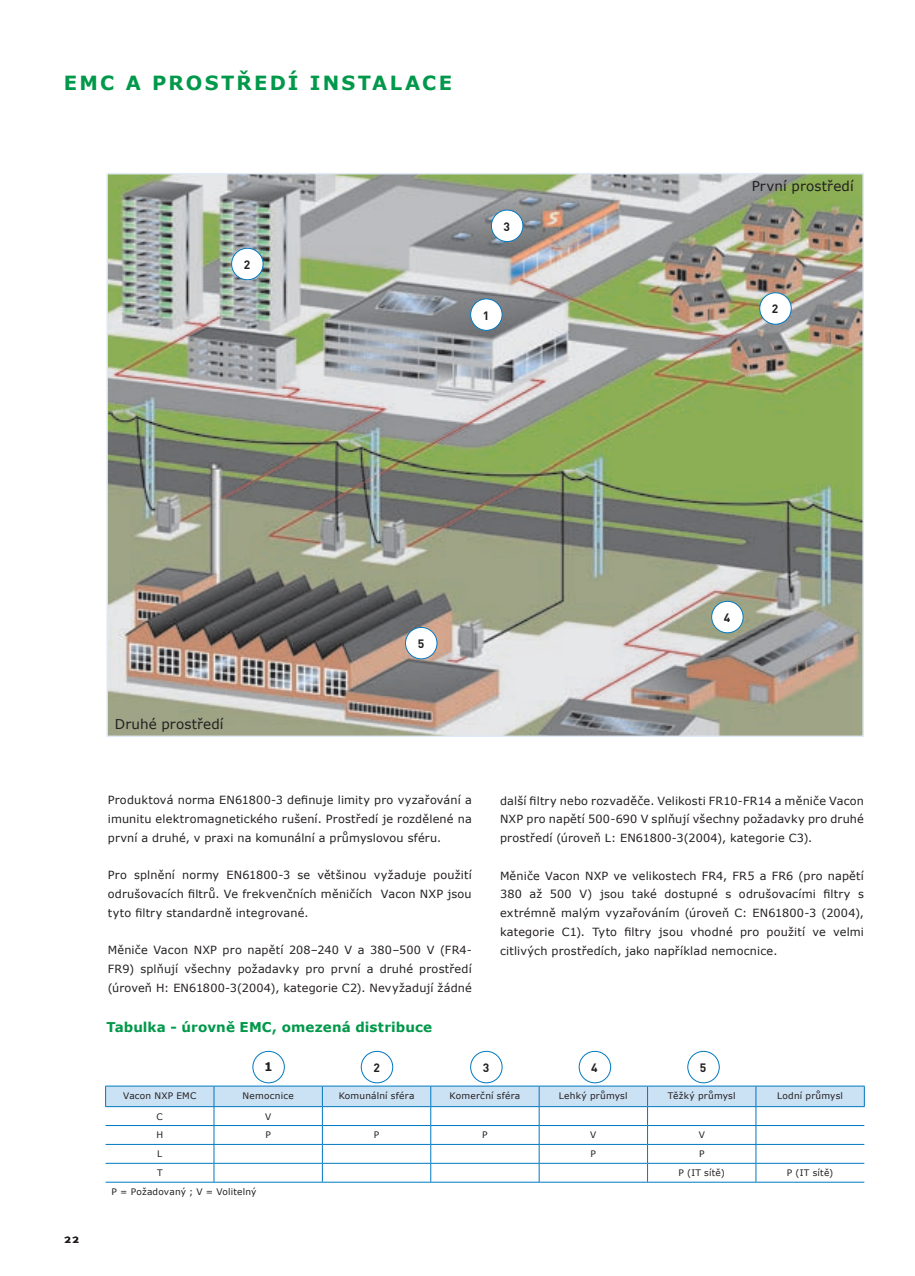
<style>
.page{position:relative;width:915px;height:1276px;background:#fff}
.page>*{position:absolute;margin:0;border:0;box-sizing:border-box;transform-origin:0 0}
.t1{font:700 19.5px "Verdana";letter-spacing:.12em;color:#00984a}
.t2{font:700 13.5px "Verdana";letter-spacing:.01em;color:#00984a}
.t3{font:13.5px "Verdana";letter-spacing:.01em;color:#231f20}
.t4{font:700 12px "DIN";color:#231f20}
.t5{font:12px "Base Nine SC";color:#231f20}
.t6{font:700 12px "Verdana";color:#231f20}
.t7{font:11.25px/18.8px "Verdana";letter-spacing:.015em;color:#231f20;text-align:justify}
.t8{font:9px "Verdana";letter-spacing:.025em;color:#231f20}
</style>
<div class="page">
<img style="left:109px;top:176px;width:751px;height:558px">
<div style="left:231px;top:248px;width:32px;height:32px;background:#fff;border-radius:50%"></div>
<div style="left:231px;top:248px;width:32px;height:32px;border:1px solid #0078c0;border-radius:50%"></div>
<div style="left:470px;top:299px;width:32px;height:31px;background:#fff;border-radius:50%"></div>
<div style="left:470px;top:298px;width:32px;height:33px;border:1px solid #0078c0;border-radius:50%"></div>
<div style="left:491px;top:210px;width:31px;height:31px;background:#fff;border-radius:50%"></div>
<div style="left:491px;top:210px;width:32px;height:32px;border:1px solid #0078c0;border-radius:50%"></div>
<div style="left:759px;top:293px;width:31px;height:31px;background:#fff;border-radius:50%"></div>
<div style="left:759px;top:292px;width:32px;height:32px;border:1px solid #0078c0;border-radius:50%"></div>
<div style="left:405px;top:627px;width:32px;height:32px;background:#fff;border-radius:50%"></div>
<div style="left:405px;top:627px;width:32px;height:32px;border:1px solid #0078c0;border-radius:50%"></div>
<div style="left:711px;top:601px;width:31px;height:32px;background:#fff;border-radius:50%"></div>
<div style="left:711px;top:601px;width:32px;height:32px;border:1px solid #0078c0;border-radius:50%"></div>
<hr style="left:105px;top:1085px;width:109px;height:1px;background:#0078c0">
<hr style="left:214px;top:1085px;width:108px;height:1px;background:#0078c0">
<hr style="left:322px;top:1085px;width:108px;height:1px;background:#0078c0">
<hr style="left:430px;top:1085px;width:109px;height:1px;background:#0078c0">
<hr style="left:539px;top:1085px;width:108px;height:1px;background:#0078c0">
<hr style="left:647px;top:1085px;width:108px;height:1px;background:#0078c0">
<hr style="left:105px;top:1181px;width:650px;height:1px;background:#0078c0">
<hr style="left:755px;top:1085px;width:109px;height:1px;background:#0078c0">
<svg style="left:105px;top:1086px;width:759px;height:95px"></svg>
<hr style="left:755px;top:1181px;width:108px;height:1px;background:#0078c0">
<div style="left:252px;top:1051px;width:32px;height:32px;border:1px solid #0078c0;border-radius:50%"></div>
<div style="left:361px;top:1051px;width:32px;height:32px;border:1px solid #0078c0;border-radius:50%"></div>
<div style="left:470px;top:1051px;width:32px;height:32px;border:1px solid #0078c0;border-radius:50%"></div>
<div style="left:578px;top:1051px;width:32px;height:32px;border:1px solid #0078c0;border-radius:50%"></div>
<div style="left:687px;top:1051px;width:32px;height:32px;border:1px solid #0078c0;border-radius:50%"></div>
<h1 class="t1" style="left:64px;top:70px;width:389px">EMC A PROSTŘEDÍ INSTALACE</h1>
<p class="t4" style="left:244px;top:260px;width:8px">2</p>
<p class="t4" style="left:503px;top:222px;width:8px">3</p>
<p class="t4" style="left:482px;top:311px;width:8px">1</p>
<p class="t3" style="left:751px;top:177px;width:103px">První prostředí</p>
<p class="t4" style="left:771px;top:305px;width:8px">2</p>
<p class="t3" style="left:115px;top:715px;width:110px">Druhé prostředí</p>
<p class="t4" style="left:417px;top:639px;width:8px">5</p>
<p class="t7" style="left:108px;top:790px;width:365px">Produktová norma EN61800-3 definuje limity pro vyzařování a imunitu elektromagnetického rušení. Prostředí je rozdělené na první a druhé, v praxi na komunální a průmyslovou sféru.</p>
<p class="t7" style="left:108px;top:865px;width:365px">Pro splnění normy EN61800-3 se většinou vyžaduje použití odrušovacích filtrů. Ve frekvenčních měničích Vacon NXP jsou tyto filtry standardně integrované.</p>
<p class="t7" style="left:108px;top:940px;width:365px">Měniče Vacon NXP pro napětí 208–240 V a 380–500 V (FR4- FR9) splňují všechny požadavky pro první a druhé prostředí (úroveň H: EN61800-3(2004), kategorie C2). Nevyžadují žádné</p>
<p class="t4" style="left:723px;top:613px;width:8px">4</p>
<p class="t7" style="left:500px;top:790px;width:365px">další filtry nebo rozvaděče. Velikosti FR10-FR14 a měniče Vacon NXP pro napětí 500-690 V splňují všechny požadavky pro druhé prostředí (úroveň L: EN61800-3(2004), kategorie C3).</p>
<p class="t7" style="left:500px;top:865px;width:365px">Měniče Vacon NXP ve velikostech FR4, FR5 a FR6 (pro napětí 380 až 500 V) jsou také dostupné s odrušovacími filtry s extrémně malým vyzařováním (úroveň C: EN61800-3 (2004), kategorie C1). Tyto filtry jsou vhodné pro použití ve velmi citlivých prostředích, jako například nemocnice.</p>
<p class="t2" style="left:106px;top:1018px;width:327px">Tabulka - úrovně EMC, omezená distribuce</p>
<p class="t6" style="left:264px;top:1059px;width:10px">1</p>
<p class="t4" style="left:373px;top:1063px;width:8px">2</p>
<p class="t4" style="left:482px;top:1063px;width:8px">3</p>
<p class="t4" style="left:591px;top:1063px;width:8px">4</p>
<p class="t4" style="left:699px;top:1063px;width:8px">5</p>
<p class="t5" style="left:64px;top:1231px;width:18px">22</p>
<p class="t8" style="left:123px;top:1090px;width:75px">Vacon NXP EMC</p>
<p class="t8" style="left:242px;top:1090px;width:53px">Nemocnice</p>
<p class="t8" style="left:338px;top:1090px;width:77px">Komunální sféra</p>
<p class="t8" style="left:449px;top:1090px;width:72px">Komerční sféra</p>
<p class="t8" style="left:558px;top:1090px;width:70px">Lehký průmysl</p>
<p class="t8" style="left:667px;top:1090px;width:69px">Těžký průmysl</p>
<p class="t8" style="left:776px;top:1090px;width:67px">Lodní průmysl</p>
<p class="t8" style="left:157px;top:1110px;width:8px">C</p>
<p class="t8" style="left:265px;top:1110px;width:8px">V</p>
<p class="t8" style="left:156px;top:1129px;width:8px">H</p>
<p class="t8" style="left:265px;top:1129px;width:7px">P</p>
<p class="t8" style="left:374px;top:1129px;width:7px">P</p>
<p class="t8" style="left:482px;top:1129px;width:7px">P</p>
<p class="t8" style="left:590px;top:1129px;width:8px">V</p>
<p class="t8" style="left:698px;top:1129px;width:8px">V</p>
<p class="t8" style="left:157px;top:1148px;width:7px">L</p>
<p class="t8" style="left:590px;top:1148px;width:7px">P</p>
<p class="t8" style="left:698px;top:1148px;width:7px">P</p>
<p class="t8" style="left:157px;top:1167px;width:7px">T</p>
<p class="t8" style="left:678px;top:1167px;width:48px">P (IT sítě)</p>
<p class="t8" style="left:786px;top:1167px;width:48px">P (IT sítě)</p>
<p class="t8" style="left:111px;top:1186px;width:146px">P = Požadovaný ; V = Volitelný</p>
</div>
